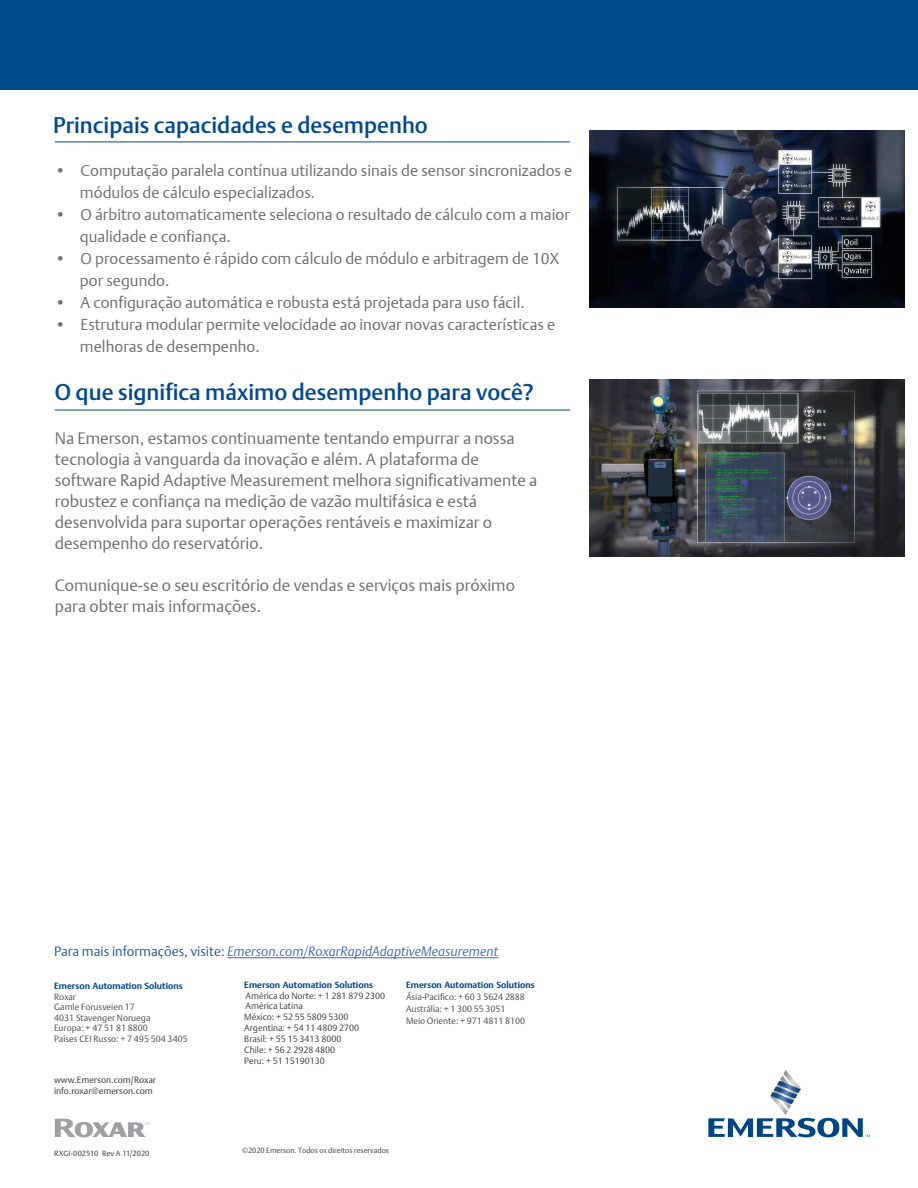
<style>
.page{position:relative;width:918px;height:1188px;background:#fff}
.page>*{position:absolute;margin:0;border:0;box-sizing:border-box;transform-origin:0 0}
.t1{font:500 22.5px "DTL Argo T";color:#004a8d}
.t2{font:16.5px/21px "DTL Argo T Light";color:#707073}
.t3{font:15.75px/22px "DTL Argo T Light";color:#707073}
.BODY{font:italic 300 13.5px "DTL Argo T";letter-spacing:.01em;color:#446ca8}
.t4{font:300 9px/10.5px "DTL Argo T";color:#4d4d4e}
.t5{font:300 9px/10.8px "DTL Argo T";color:#404040}
.t6{font:9px "DTL Argo T";color:#4d4d4e}
.t7{font:700 9px "DTL Argo CT";color:#004a8d}
.t8{font:300 7.5px "DTL Argo T";color:#404040}
.BODY-2{font:7.5px "DTL Argo CT";letter-spacing:.005em;color:#4d4d4e}
.s1{font-style:normal;color:#235b98}
.s2{font-family:"DTL Argo CT";font-weight:700;color:#004a8d}
</style>
<div class="page">
<svg style="left:55px;top:1119px;width:94px;height:18px"></svg>
<svg style="left:708px;top:1070px;width:162px;height:67px"></svg>
<div style="left:0;top:0;width:918px;height:89px;background:#004a8d"></div>
<hr style="left:55px;top:142px;width:515px;height:1px;background:#004a8d">
<img style="left:590px;top:130px;width:315px;height:177px">
<img style="left:590px;top:380px;width:315px;height:177px">
<hr style="left:55px;top:410px;width:515px;height:1px;background:#004a8d">
<hr style="left:227px;top:958px;width:271px;height:1px;background:#446ca8">
<p class="t1" style="left:53px;top:112px;width:376px">Principais capacidades e desempenho</p>
<p class="t3" style="left:80px;top:159px;width:494px;text-indent:-25px">• Computação paralela contínua utilizando sinais de sensor sincronizados e módulos de cálculo especializados.</p>
<p class="t3" style="left:80px;top:203px;width:491px;text-indent:-25px">• O árbitro automaticamente seleciona o resultado de cálculo com a maior qualidade e confiança.</p>
<p class="t3" style="left:80px;top:247px;width:481px;text-indent:-25px">• O processamento é rápido com cálculo de módulo e arbitragem de 10X por segundo.</p>
<p class="t3" style="left:55px;top:291px;width:471px">• A configuração automática e robusta está projetada para uso fácil.</p>
<p class="t3" style="left:80px;top:313px;width:477px;text-indent:-25px">• Estrutura modular permite velocidade ao inovar novas características e melhoras de desempenho.</p>
<p class="t1" style="left:55px;top:378px;width:480px">O que significa máximo desempenho para você?</p>
<p class="t2" style="left:55px;top:428px;width:484px">Na Emerson, estamos continuamente tentando empurrar a nossa tecnologia à vanguarda da inovação e além. A plataforma de software Rapid Adaptive Measurement melhora significativamente a robustez e confiança na medição de vazão multifásica e está desenvolvida para suportar operações rentáveis e maximizar o desempenho do reservatório.</p>
<p class="t2" style="left:55px;top:575px;width:462px">Comunique-se o seu escritório de vendas e serviços mais próximo para obter mais informações.</p>
<p class="BODY" style="left:54px;top:943px;width:446px"><span class="s1">Para mais informações, visite:</span> Emerson.com/RoxarRapidAdaptiveMeasurement</p>
<p class="t7" style="left:244px;top:979px;width:130px">Emerson Automation Solutions</p>
<p class="t5" style="left:244px;top:990px;width:142px">América do Norte: + 1 281 879 2300<br>América Latina<br>México: + 52 55 5809 5300<br>Argentina: + 54 11 4809 2700<br>Brasil: + 55 15 3413 8000<br>Chile: + 56 2 2928 4800<br>Peru: + 51 15190130</p>
<p class="t4" style="left:406px;top:979px;width:130px;line-height:11.9px"><span class="s2">Emerson Automation Solutions<br></span>Ásia-Pacifico: + 60 3 5624 2888<br>Austrália: + 1 300 55 3051<br>Meio Oriente: + 971 4811 8100</p>
<p class="t4" style="left:54px;top:981px;width:135px"><span class="s2">Emerson Automation Solutions<br></span>Roxar<br>Gamle Forusveien 17<br>4031 Stavenger Noruega<br>Europa: + 47 51 81 8800<br>Países CEI Russo: + 7 495 504 3405</p>
<p class="t6" style="left:54px;top:1075px;width:104px">www.Emerson.com/Roxar</p>
<p class="t6" style="left:54px;top:1085px;width:100px">info.roxar@emerson.com</p>
<p class="BODY-2" style="left:54px;top:1149px;width:97px">RXGI-002510 Rev A 11/2020</p>
<p class="t8" style="left:242px;top:1146px;width:148px">©2020 Emerson. Todos os direitos reservados</p>
</div>
